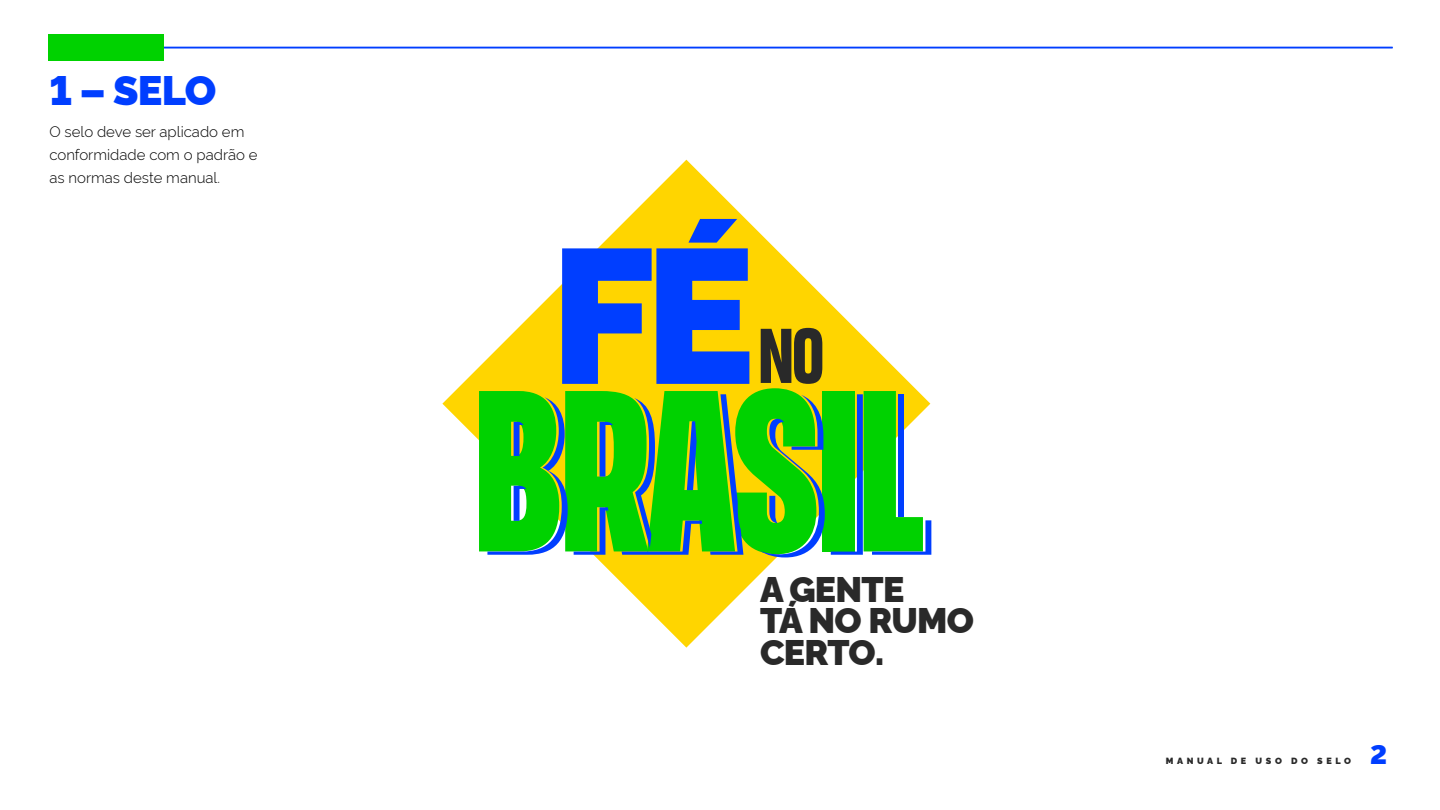
<style>
.page{position:relative;width:1440px;height:810px;background:#fff}
.page>*{position:absolute;margin:0;border:0;box-sizing:border-box;transform-origin:0 0}
.t1{font:900 41.25px "Rawline";color:#003eff}
.t2{font:900 35.55px/31.8px "Rawline";letter-spacing:-.02em;color:#292929}
.t3{font:900 27.08px "Rawline";color:#003eff}
.t4{font:300 15px/23.2px "Rawline";color:#000}
.t5{font:900 9px "Rawline";letter-spacing:.4em;color:#292929}
</style>
<div class="page">
<svg style="left:442px;top:160px;width:476px;height:488px"></svg>
<div style="left:822px;top:391px;width:32px;height:160px;background:#00d200"></div>
<svg style="left:831px;top:391px;width:100px;height:164px"></svg>
<svg style="left:479px;top:219px;width:346px;height:338px;background:#6ab557"></svg>
<hr style="left:49px;top:47px;width:1344px;height:1px;background:#003eff">
<div style="left:49px;top:34px;width:115px;height:27px;background:#00d200"></div>
<h1 class="t1" style="left:49px;top:58px;width:168px">1 – SELO</h1>
<p class="t4" style="left:49px;top:118px;width:210px">O selo deve ser aplicado em conformidade com o padrão e as normas deste manual.</p>
<h2 class="t2" style="left:760px;top:570px;width:215px">A GENTE<br>TÁ NO RUMO<br>CERTO.</h2>
<p class="t5" style="left:1166px;top:754px;width:187px">MANUAL DE USO DO SELO</p>
<h3 class="t3" style="left:1370px;top:734px;width:19px">2</h3>
</div>
